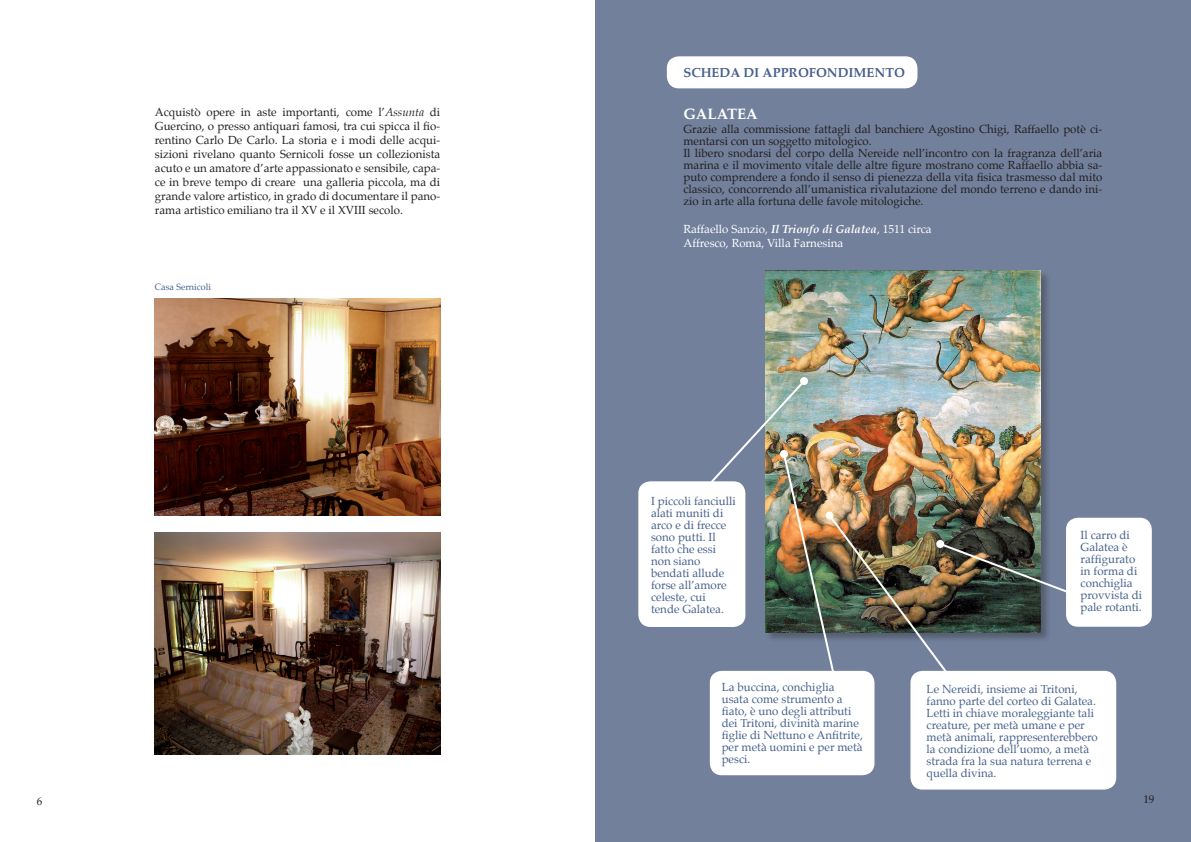
<style>
.page{position:relative;width:1191px;height:842px;background:#fff}
.page>*{position:absolute;margin:0;border:0;box-sizing:border-box;transform-origin:0 0}
.t1{font:700 15px "Palatino";color:#fff}
.t2{font:700 13px "Palatino";color:#46618c}
.t3{font:11.5px/14px "Palatino";color:#231f20;text-align:justify}
.t4{font:11.5px/12px "Palatino";color:#46618c}
.t5{font:11.5px/14px "Palatino";color:#fff}
.t6{font:11px "Palatino";color:#231f20}
.t7{font:9px "Palatino";color:#46618c}
.s1{font-style:italic}
.s2{font-weight:700;font-style:italic}
</style>
<div class="page">
<img style="left:155px;top:298px;width:285px;height:217px">
<img style="left:155px;top:533px;width:285px;height:221px">
<div style="left:595px;top:0;width:596px;height:842px;background:#72809b"></div>
<div style="left:667px;top:56px;width:250px;height:32px;background:#fff;border-radius:12px"></div>
<img style="left:765px;top:270px;width:275px;height:108px">
<div style="left:710px;top:671px;width:165px;height:104px;background:#fff;border-radius:12px"></div>
<div style="left:638px;top:481px;width:107px;height:146px;background:#fff;border-radius:12px"></div>
<div style="left:1066px;top:518px;width:86px;height:109px;background:#fff;border-radius:12px"></div>
<div style="left:910px;top:671px;width:206px;height:119px;background:#fff;border-radius:12px"></div>
<img style="left:706px;top:378px;width:372px;height:299px">
<p class="t3" style="left:155px;top:105px;width:287px">Acquistò opere in aste importanti, come l’<span class="s1">Assunta</span> di Guercino, o presso antiquari famosi, tra cui spicca il fio&shy;rentino Carlo De Carlo. La storia e i modi delle acqui&shy;sizioni rivelano quanto Sernicoli fosse un collezionista acuto e un amatore d’arte appassionato e sensibile, capa&shy;ce in breve tempo di creare una galleria piccola, ma di grande valore artistico, in grado di documentare il pano&shy;rama artistico emiliano tra il XV e il XVIII secolo.</p>
<p class="t7" style="left:155px;top:279px;width:58px">Casa Sernicoli</p>
<p class="t6" style="left:37px;top:792px;width:7px">6</p>
<p class="t2" style="left:683px;top:61px;width:223px">SCHEDA DI APPROFONDIMENTO</p>
<h1 class="t1" style="left:683px;top:101px;width:76px">GALATEA</h1>
<p class="t3" style="left:683px;top:123px;width:420px;line-height:12px;text-align:left">Grazie alla commissione fattagli dal banchiere Agostino Chigi, Raffaello potè ci&shy;mentarsi con un soggetto mitologico.<br>Il libero snodarsi del corpo della Nereide nell’incontro con la fragranza dell’aria marina e il movimento vitale delle altre figure mostrano come Raffaello abbia sa&shy;puto comprendere a fondo il senso di pienezza della vita fisica trasmesso dal mito classico, concorrendo all’umanistica rivalutazione del mondo terreno e dando ini&shy;zio in arte alla fortuna delle favole mitologiche.</p>
<p class="t5" style="left:683px;top:222px;width:250px">Raffaello Sanzio, <span class="s2">Il Trionfo di Galatea</span>, 1511 circa<br>Affresco, Roma, Villa Farnesina</p>
<p class="t4" style="left:651px;top:495px;width:86px">I piccoli fanciulli alati muniti di arco e di frecce sono putti. Il fatto che essi non siano bendati allude forse all’amore celeste, cui tende Galatea.</p>
<p class="t4" style="left:722px;top:681px;width:143px">La buccina, conchiglia usata come strumento a fiato, è uno degli attributi dei Tritoni, divinità marine figlie di Nettuno e Anfitrite, per metà uomini e per metà pesci.</p>
<p class="t4" style="left:1081px;top:529px;width:63px">Il carro di<br>Galatea è raffigurato in forma di conchiglia provvista di pale rotanti.</p>
<p class="t4" style="left:927px;top:683px;width:173px">Le Nereidi, insieme ai Tritoni, fanno parte del corteo di Galatea.<br>Letti in chiave moraleggiante tali creature, per metà umane e per metà animali, rappresenterebbero la condizione dell’uomo, a metà strada fra la sua natura terrena e quella divina.</p>
<p class="t6" style="left:1143px;top:791px;width:12px">19</p>
</div>
